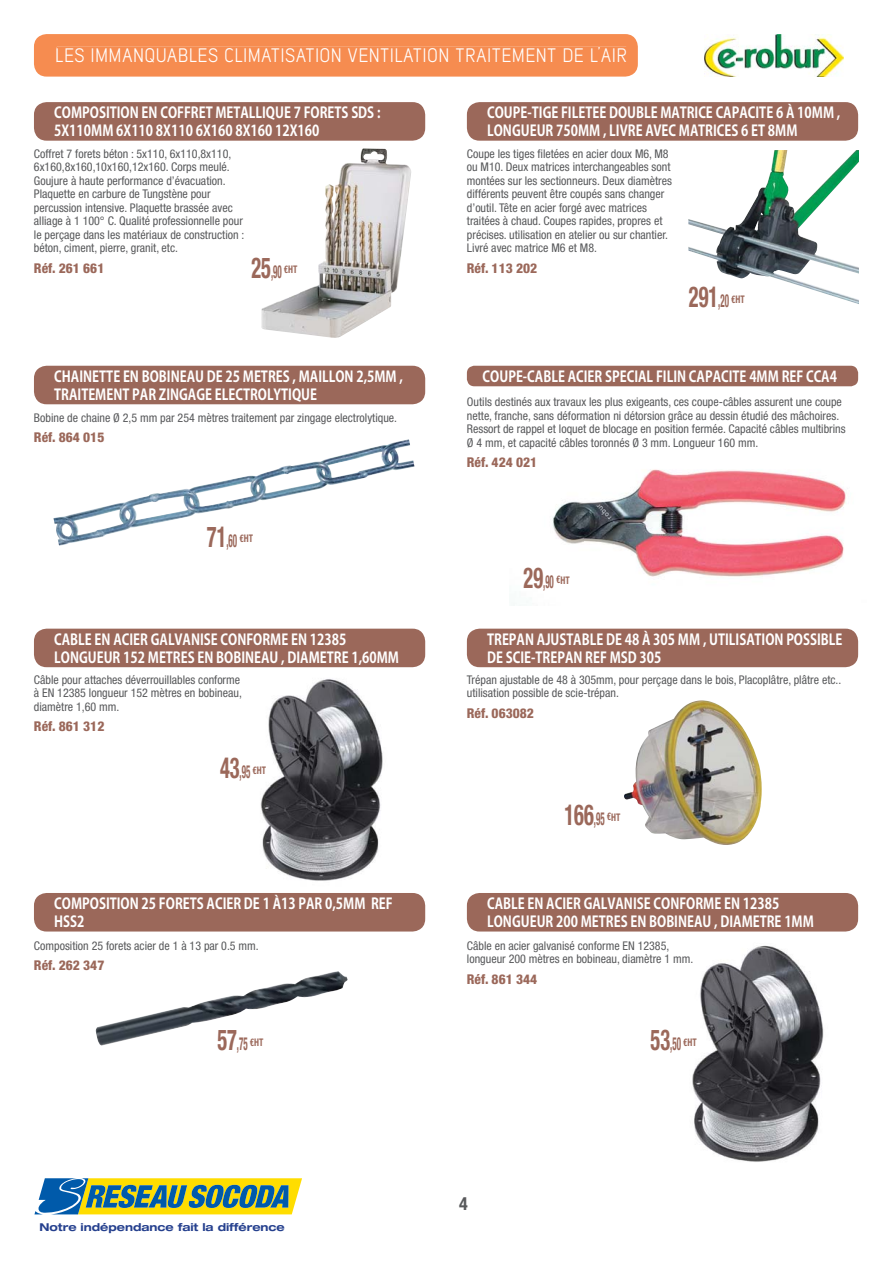
<style>
.page{position:relative;width:893px;height:1263px;background:#fff}
.page>*{position:absolute;margin:0;border:0;box-sizing:border-box;transform-origin:0 0}
.t1{font:700 condensed 28.8px "Helvetica Neue LT Std";color:#9b685a;scale:.71 1}
.t2{font:19.5px "Lintel";letter-spacing:.02em;color:#fff;scale:.9 1}
.t3{font:700 condensed 18px "Helvetica Neue LT Std";color:#9b685a;scale:.5 1}
.t4{font:700 condensed 18px "Helvetica Neue LT Std";color:#58595b}
.t5{font:15px/18px "Koz Go Pr 6 N Bold 90 msp RKSJ H";color:#fff;scale:.85 1}
.t6{font:800 condensed 13.5px "Helvetica Neue LT Std";color:#9b685a}
.t7{font:condensed 12px/13.5px "Helvetica Neue LT Std";color:#58595b}
.t8{font:700 expanded 10.8px "Helvetica Neue LT Std";color:#25408e}
.s1{font-size:28.8px}
.s2{font-size:18px}
</style>
<div class="page">
<svg style="left:34px;top:1178px;width:268px;height:37px;background:#8ea666"></svg>
<svg style="left:34px;top:34px;width:604px;height:43px;background:#f68f55"></svg>
<div style="left:57px;top:47px;width:569px;height:15px;background:#f68c50"></div>
<img style="left:705px;top:34px;width:138px;height:43px">
<img style="left:261px;top:148px;width:150px;height:190px">
<div style="left:34px;top:102px;width:391px;height:39px;background:#9b685a;border-radius:13px"></div>
<img style="left:688px;top:150px;width:171px;height:154px">
<div style="left:467px;top:102px;width:391px;height:39px;background:#9b685a;border-radius:13px"></div>
<img style="left:53px;top:439px;width:361px;height:107px">
<div style="left:34px;top:366px;width:391px;height:38px;background:#9b685a;border-radius:13px"></div>
<img style="left:552px;top:469px;width:294px;height:108px">
<div style="left:467px;top:366px;width:391px;height:20px;background:#9b685a;border-radius:7px"></div>
<img style="left:260px;top:679px;width:123px;height:202px">
<div style="left:34px;top:629px;width:391px;height:38px;background:#9b685a;border-radius:13px"></div>
<img style="left:624px;top:700px;width:138px;height:145px">
<div style="left:467px;top:629px;width:391px;height:38px;background:#9b685a;border-radius:13px"></div>
<img style="left:95px;top:971px;width:253px;height:75px">
<div style="left:34px;top:893px;width:391px;height:39px;background:#9b685a;border-radius:13px"></div>
<img style="left:692px;top:927px;width:164px;height:235px">
<div style="left:467px;top:893px;width:391px;height:39px;background:#9b685a;border-radius:13px"></div>
<h2 class="t2" style="left:55px;top:44px;width:637px">LES IMMANQUABLES CLIMATISATION VENTILATION TRAITEMENT DE L’AIR</h2>
<p class="t5" style="left:54px;top:106px;width:385px">COMPOSITION EN COFFRET METALLIQUE 7 FORETS SDS :<br>5X110MM 6X110 8X110 6X160 8X160 12X160</p>
<p class="t7" style="left:34px;top:148px;width:212px">Coffret 7 forets béton : 5x110, 6x110,8x110, 6x160,8x160,10x160,12x160. Corps meulé.<br>Goujure à haute performance d’évacuation.<br>Plaquette en carbure de Tungstène pour percussion intensive. Plaquette brassée avec alliage à 1 100° C. Qualité professionnelle pour le perçage dans les matériaux de construction : béton, ciment, pierre, granit, etc.</p>
<p class="t6" style="left:34px;top:260px;width:72px">Réf. 261 661</p>
<h3 class="t3" style="left:251px;top:261px;width:94px"><span class="s1">25</span>,90 <sup>€HT</sup></h3>
<p class="t5" style="left:54px;top:369px;width:412px">CHAINETTE EN BOBINEAU DE 25 METRES , MAILLON 2,5MM ,<br>TRAITEMENT PAR ZINGAGE ELECTROLYTIQUE</p>
<p class="t7" style="left:34px;top:411px;width:365px">Bobine de chaine Ø 2,5 mm par 254 mètres traitement par zingage electrolytique.</p>
<p class="t6" style="left:34px;top:429px;width:72px">Réf. 864 015</p>
<h3 class="t3" style="left:207px;top:530px;width:94px"><span class="s1">71</span>,60 <sup>€HT</sup></h3>
<p class="t5" style="left:54px;top:632px;width:407px">CABLE EN ACIER GALVANISE CONFORME EN 12385<br>LONGUEUR 152 METRES EN BOBINEAU , DIAMETRE 1,60MM</p>
<p class="t7" style="left:34px;top:674px;width:209px">Câble pour attaches déverrouillables conforme à EN 12385 longueur 152 mètres en bobineau, diamètre 1,60 mm.</p>
<p class="t6" style="left:34px;top:719px;width:72px">Réf. 861 312</p>
<h3 class="t3" style="left:220px;top:762px;width:94px"><span class="s1">43</span>,95 <sup>€HT</sup></h3>
<p class="t5" style="left:54px;top:897px;width:400px">COMPOSITION 25 FORETS ACIER DE 1 À13 PAR 0,5MM REF<br>HSS2</p>
<p class="t7" style="left:34px;top:940px;width:226px">Composition 25 forets acier de 1 à 13 par 0.5 mm.</p>
<p class="t6" style="left:34px;top:957px;width:72px">Réf. 262 347</p>
<h3 class="t3" style="left:217px;top:1034px;width:94px"><span class="s1">57</span>,75 <sup>€HT</sup></h3>
<p class="t5" style="left:487px;top:106px;width:417px">COUPE-TIGE FILETEE DOUBLE MATRICE CAPACITE 6 À 10MM ,<br>LONGUEUR 750MM , LIVRE AVEC MATRICES 6 ET 8MM</p>
<p class="t7" style="left:467px;top:148px;width:206px">Coupe les tiges filetées en acier doux M6, M8 ou M10. Deux matrices interchangeables sont montées sur les sectionneurs. Deux diamètres différents peuvent être coupés sans changer d’outil. Tête en acier forgé avec matrices traitées à chaud. Coupes rapides, propres et précises. utilisation en atelier ou sur chantier.<br>Livré avec matrice M6 et M8.</p>
<p class="t6" style="left:467px;top:260px;width:72px">Réf. 113 202</p>
<h1 class="t1" style="left:689px;top:281px;width:80px">291<span class="s2">,20</span> <sup>€HT</sup></h1>
<p class="t5" style="left:483px;top:369px;width:418px">COUPE-CABLE ACIER SPECIAL FILIN CAPACITE 4MM REF CCA4</p>
<p class="t7" style="left:467px;top:396px;width:380px">Outils destinés aux travaux les plus exigeants, ces coupe-câbles assurent une coupe nette, franche, sans déformation ni détorsion grâce au dessin étudié des mâchoires.<br>Ressort de rappel et loquet de blocage en position fermée. Capacité câbles multibrins Ø 4 mm, et capacité câbles toronnés Ø 3 mm. Longueur 160 mm.</p>
<p class="t6" style="left:467px;top:455px;width:72px">Réf. 424 021</p>
<h3 class="t3" style="left:523px;top:571px;width:94px"><span class="s1">29</span>,90 <sup>€HT</sup></h3>
<p class="t5" style="left:487px;top:632px;width:419px">TREPAN AJUSTABLE DE 48 À 305 MM , UTILISATION POSSIBLE<br>DE SCIE-TREPAN REF MSD 305</p>
<p class="t7" style="left:467px;top:674px;width:376px">Trépan ajustable de 48 à 305mm, pour perçage dans le bois, Placoplâtre, plâtre etc.. utilisation possible de scie-trépan.</p>
<p class="t6" style="left:467px;top:705px;width:68px">Réf. 063082</p>
<h1 class="t1" style="left:564px;top:798px;width:80px">166<span class="s2">,95</span> <sup>€HT</sup></h1>
<p class="t5" style="left:487px;top:897px;width:386px">CABLE EN ACIER GALVANISE CONFORME EN 12385<br>LONGUEUR 200 METRES EN BOBINEAU , DIAMETRE 1MM</p>
<p class="t7" style="left:467px;top:940px;width:228px">Câble en acier galvanisé conforme EN 12385, longueur 200 mètres en bobineau, diamètre 1 mm.</p>
<p class="t6" style="left:467px;top:971px;width:72px">Réf. 861 344</p>
<h3 class="t3" style="left:650px;top:1034px;width:94px"><span class="s1">53</span>,50 <sup>€HT</sup></h3>
<p class="t8" style="left:39px;top:1221px;width:247px">Notre indépendance fait la différence</p>
<h3 class="t4" style="left:459px;top:1193px;width:10px">4</h3>
</div>
